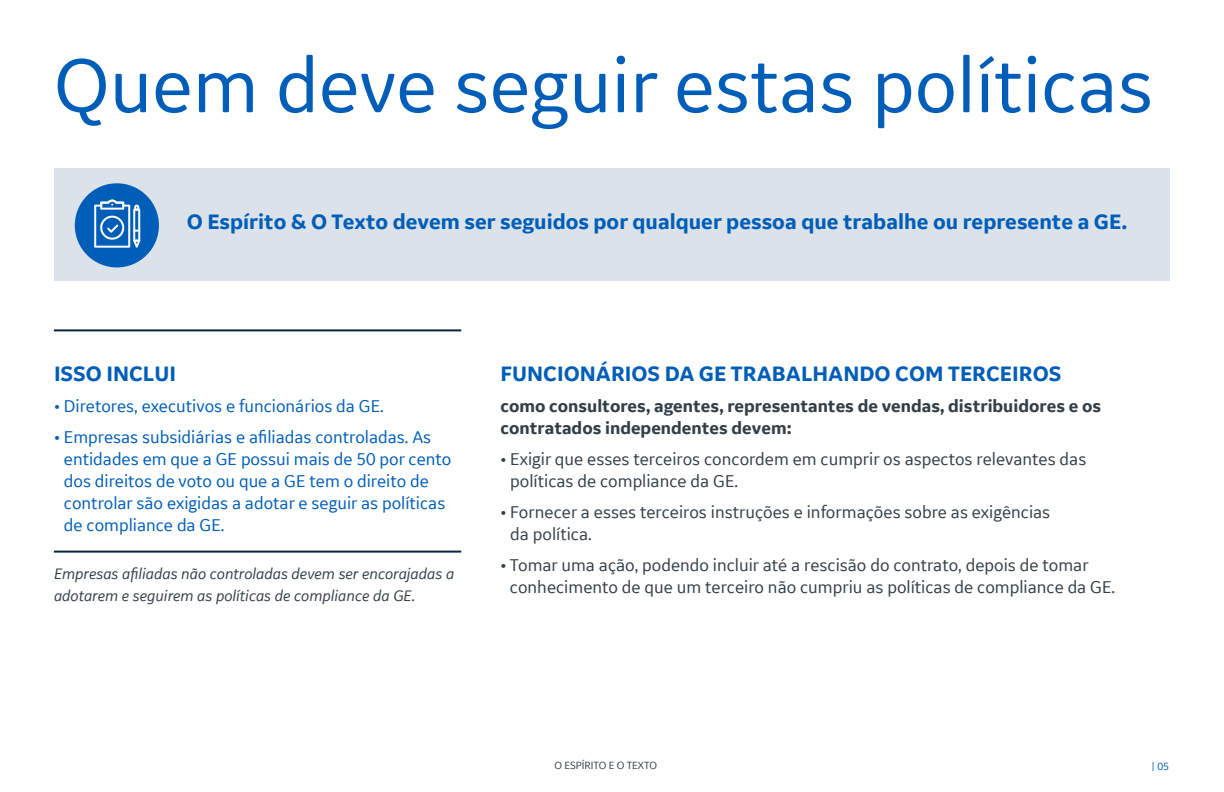
<style>
.page{position:relative;width:1224px;height:792px;background:#fff}
.page>*{position:absolute;margin:0;border:0;box-sizing:border-box;transform-origin:0 0}
.t1{font:80px "GE Inspira Sans";color:#005eb8}
.t2{font:700 22px "GE Inspira Sans";color:#005eb8}
.t3{font:18px/22px "GE Inspira Sans";color:#333f48}
.t4{font:18px/22px "GE Inspira Sans";color:#005eb8}
.t5{font:700 18px/22px "GE Inspira Sans";color:#333f48}
.t6{font:italic 16px/22px "GE Inspira Sans";color:#333f48}
.t7{font:11px "GE Inspira Sans";color:#333f48}
.t8{font:11px "GE Inspira Sans";color:#005eb8}
</style>
<div class="page">
<div style="left:54px;top:168px;width:1116px;height:113px;background:#dbe2e9"></div>
<div style="left:75px;top:183px;width:84px;height:84px;background:#005eb8;border-radius:50%"></div>
<hr style="left:54px;top:329px;width:407px;height:2px;background:#0c2340">
<hr style="left:54px;top:551px;width:407px;height:2px;background:#0c2340">
<svg style="left:94px;top:200px;width:46px;height:48px"></svg>
<h1 class="t1" style="left:54px;top:36px;width:1101px">Quem deve seguir estas políticas</h1>
<p class="t2" style="left:187px;top:208px;width:942px">O Espírito &amp; O Texto devem ser seguidos por qualquer pessoa que trabalhe ou represente a GE.</p>
<p class="t2" style="left:54px;top:360px;width:124px">ISSO INCLUI</p>
<p class="t4" style="left:54px;top:395px;width:331px">• Diretores, executivos e funcionários da GE.</p>
<p class="t4" style="left:64px;top:426px;width:389px;text-indent:-10px">• Empresas subsidiárias e afiliadas controladas. As entidades em que a GE possui mais de 50 por cento dos direitos de voto ou que a GE tem o direito de controlar são exigidas a adotar e seguir as políticas de compliance da GE.</p>
<p class="t6" style="left:54px;top:562px;width:402px">Empresas afiliadas não controladas devem ser encorajadas a adotarem e seguirem as políticas de compliance da GE.</p>
<p class="t2" style="left:500px;top:360px;width:562px">FUNCIONÁRIOS DA GE TRABALHANDO COM TERCEIROS</p>
<p class="t5" style="left:500px;top:395px;width:602px">como consultores, agentes, representantes de vendas, distribuidores e os contratados independentes devem:</p>
<p class="t3" style="left:510px;top:448px;width:578px;text-indent:-10px">• Exigir que esses terceiros concordem em cumprir os aspectos relevantes das políticas de compliance da GE.</p>
<p class="t3" style="left:510px;top:501px;width:542px;text-indent:-10px">• Fornecer a esses terceiros instruções e informações sobre as exigências da política.</p>
<p class="t3" style="left:510px;top:554px;width:607px;text-indent:-10px">• Tomar uma ação, podendo incluir até a rescisão do contrato, depois de tomar conhecimento de que um terceiro não cumpriu as políticas de compliance da GE.</p>
<p class="t7" style="left:554px;top:759px;width:104px">O ESPÍRITO E O TEXTO</p>
<p class="t8" style="left:1152px;top:760px;width:19px">| 05</p>
</div>
